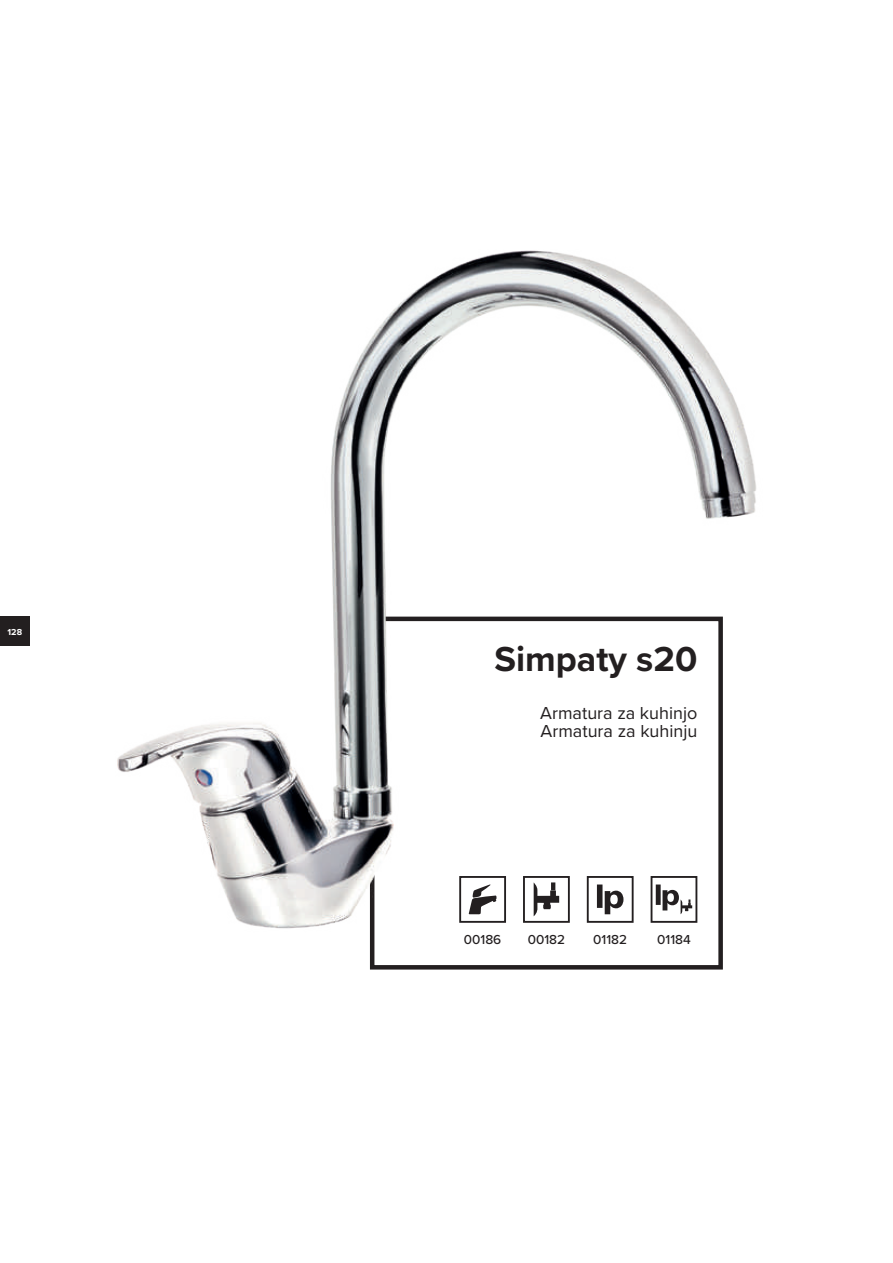
<style>
.page{position:relative;width:893px;height:1263px;background:#fff}
.page>*{position:absolute;margin:0;border:0;box-sizing:border-box;transform-origin:0 0}
.t1{font:700 36px "Proxima Nova";color:#231f20}
.t2{font:18px/18px "Proxima Nova";color:#231f20}
.t3{font:500 13.5px "Proxima Nova";color:#231f20}
.t4{font:700 9px "Proxima Nova";color:#fff}
</style>
<div class="page">
<img style="left:117px;top:250px;width:639px;height:720px">
<svg style="left:534px;top:882px;width:25px;height:34px"></svg>
<div style="left:523px;top:876px;width:47px;height:47px;border:2px solid #231f20"></div>
<svg style="left:656px;top:884px;width:36px;height:30px"></svg>
<div style="left:651px;top:876px;width:46px;height:47px;border:2px solid #231f20"></div>
<svg style="left:469px;top:884px;width:27px;height:30px"></svg>
<div style="left:459px;top:876px;width:47px;height:47px;border:2px solid #231f20"></div>
<svg style="left:597px;top:884px;width:26px;height:30px"></svg>
<div style="left:587px;top:876px;width:47px;height:47px;border:2px solid #231f20"></div>
<div style="left:0;top:617px;width:30px;height:29px;background:#231f20"></div>
<p class="t4" style="left:8px;top:625px;width:16px">128</p>
<h1 class="t1" style="left:494px;top:632px;width:204px">Simpaty s20</h1>
<p class="t2" style="left:540px;top:703px;width:159px">Armatura za kuhinjo<br>Armatura za kuhinju</p>
<p class="t3" style="left:464px;top:929px;width:39px">00186</p>
<p class="t3" style="left:528px;top:929px;width:39px">00182</p>
<p class="t3" style="left:593px;top:929px;width:35px">01182</p>
<p class="t3" style="left:657px;top:929px;width:35px">01184</p>
</div>
